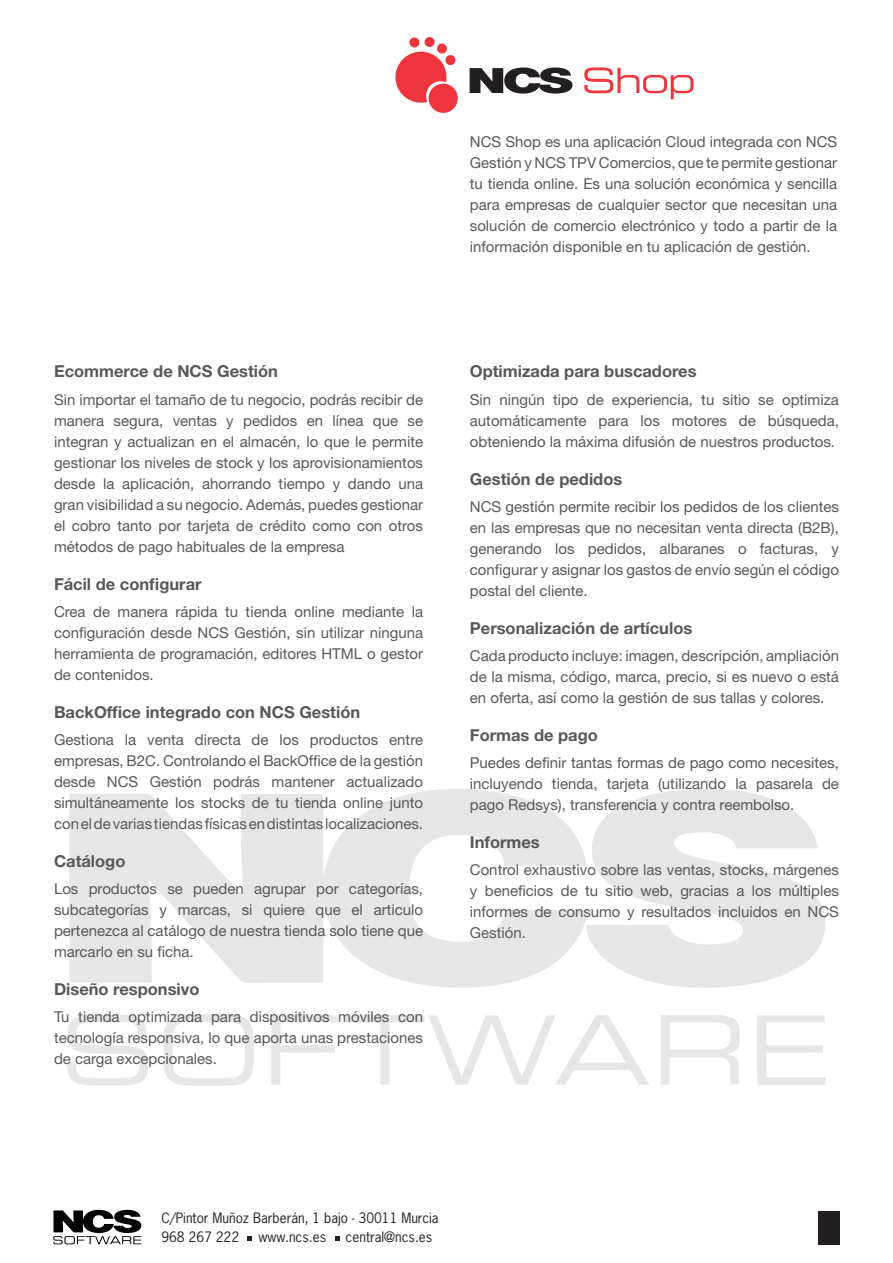
<style>
.page{position:relative;width:893px;height:1263px;background:#fff}
.page>*{position:absolute;margin:0;border:0;box-sizing:border-box;transform-origin:0 0}
.t1{font:900 34.8px "Helvetica Neue LT Std";color:#231f20;scale:1.5 1}
.Subtitulo_texto{font:700 16.5px "Helvetica Neue LT Std";color:#57585a}
.Cuerpo_de_texto{font:15px/21px "Helvetica Neue LT Std";color:#57585a;text-align:justify}
.t2{font:13.5px/19.5px "News Gothic Std";color:#231f20}
</style>
<div class="page">
<svg style="left:69px;top:789px;width:517px;height:199px;fill:#e6e6e6"></svg>
<svg style="left:586px;top:789px;width:239px;height:199px;fill:#e6e6e6"></svg>
<svg style="left:757px;top:1015px;width:69px;height:70px"></svg>
<svg style="left:67px;top:1015px;width:81px;height:71px"></svg>
<svg style="left:164px;top:1014px;width:90px;height:72px"></svg>
<svg style="left:661px;top:1015px;width:79px;height:69px"></svg>
<svg style="left:271px;top:1015px;width:66px;height:69px"></svg>
<svg style="left:345px;top:1015px;width:304px;height:70px"></svg>
<svg style="left:53px;top:1210px;width:88px;height:34px"></svg>
<div style="left:818px;top:1210px;width:21px;height:34px;background:#231f20"></div>
<svg style="left:248px;top:1236px;width:4px;height:5px"></svg>
<svg style="left:335px;top:1236px;width:5px;height:5px"></svg>
<div style="left:429px;top:84px;width:29px;height:29px;background:#ee343d;border-radius:50%"></div>
<svg style="left:395px;top:37px;width:61px;height:66px"></svg>
<svg style="left:584px;top:67px;width:109px;height:32px"></svg>
<p class="Subtitulo_texto" style="left:54px;top:361px;width:225px">Ecommerce de NCS Gestión</p>
<p class="Cuerpo_de_texto" style="left:54px;top:388px;width:371px">Sin importar el tamaño de tu negocio, podrás recibir de manera segura, ventas y pedidos en línea que se integran y actualizan en el almacén, lo que le permite gestionar los niveles de stock y los aprovisionamientos desde la aplicación, ahorrando tiempo y dando una gran visibilidad a su negocio. Además, puedes gestionar el cobro tanto por tarjeta de crédito como con otros métodos de pago habituales de la empresa</p>
<p class="Subtitulo_texto" style="left:54px;top:573px;width:149px">Fácil de configurar</p>
<p class="Cuerpo_de_texto" style="left:54px;top:600px;width:371px">Crea de manera rápida tu tienda online mediante la configuración desde NCS Gestión, sin utilizar ninguna herramienta de programación, editores HTML o gestor de contenidos.</p>
<p class="Subtitulo_texto" style="left:54px;top:701px;width:308px">BackOffice integrado con NCS Gestión</p>
<p class="Cuerpo_de_texto" style="left:54px;top:728px;width:371px">Gestiona la venta directa de los productos entre empresas, B2C. Controlando el BackOffice de la gestión desde NCS Gestión podrás mantener actualizado simultáneamente los stocks de tu tienda online junto con el de varias tiendas físicas en distintas localizaciones.</p>
<p class="Subtitulo_texto" style="left:54px;top:850px;width:73px">Catálogo</p>
<p class="Cuerpo_de_texto" style="left:54px;top:877px;width:371px">Los productos se pueden agrupar por categorías, subcategorías y marcas, si quiere que el articulo pertenezca al catálogo de nuestra tienda solo tiene que marcarlo en su ficha.</p>
<p class="Subtitulo_texto" style="left:54px;top:978px;width:147px">Diseño responsivo</p>
<p class="Cuerpo_de_texto" style="left:54px;top:1005px;width:371px">Tu tienda optimizada para dispositivos móviles con tecnología responsiva, lo que aporta unas prestaciones de carga excepcionales.</p>
<p class="t1" style="left:467px;top:60px;width:72px">NCS</p>
<p class="Cuerpo_de_texto" style="left:470px;top:131px;width:369px">NCS Shop es una aplicación Cloud integrada con NCS Gestión y NCS TPV Comercios, que te permite gestionar tu tienda online. Es una solución económica y sencilla para empresas de cualquier sector que necesitan una solución de comercio electrónico y todo a partir de la información disponible en tu aplicación de gestión.</p>
<p class="Subtitulo_texto" style="left:470px;top:361px;width:228px">Optimizada para buscadores</p>
<p class="Cuerpo_de_texto" style="left:470px;top:388px;width:371px">Sin ningún tipo de experiencia, tu sitio se optimiza automáticamente para los motores de búsqueda, obteniendo la máxima difusión de nuestros productos.</p>
<p class="Subtitulo_texto" style="left:470px;top:468px;width:154px">Gestión de pedidos</p>
<p class="Cuerpo_de_texto" style="left:470px;top:495px;width:371px">NCS gestión permite recibir los pedidos de los clientes en las empresas que no necesitan venta directa (B2B), generando los pedidos, albaranes o facturas, y configurar y asignar los gastos de envío según el código postal del cliente.</p>
<p class="Subtitulo_texto" style="left:470px;top:617px;width:224px">Personalización de artículos</p>
<p class="Cuerpo_de_texto" style="left:470px;top:644px;width:371px">Cada producto incluye: imagen, descripción, ampliación de la misma, código, marca, precio, si es nuevo o está en oferta, así como la gestión de sus tallas y colores.</p>
<p class="Subtitulo_texto" style="left:470px;top:724px;width:130px">Formas de pago</p>
<p class="Cuerpo_de_texto" style="left:470px;top:751px;width:371px">Puedes definir tantas formas de pago como necesites, incluyendo tienda, tarjeta (utilizando la pasarela de pago Redsys), transferencia y contra reembolso.</p>
<p class="Subtitulo_texto" style="left:470px;top:831px;width:71px">Informes</p>
<p class="Cuerpo_de_texto" style="left:470px;top:858px;width:371px">Control exhaustivo sobre las ventas, stocks, márgenes y beneficios de tu sitio web, gracias a los múltiples informes de consumo y resultados incluidos en NCS Gestión.</p>
<p class="t2" style="left:161px;top:1208px;width:279px">C/Pintor Muñoz Barberán, 1 bajo - 30011 Murcia<br>968 267 222</p>
<p class="t2" style="left:259px;top:1227px;width:69px">www.ncs.es</p>
<p class="t2" style="left:346px;top:1227px;width:88px">central@ncs.es</p>
</div>
